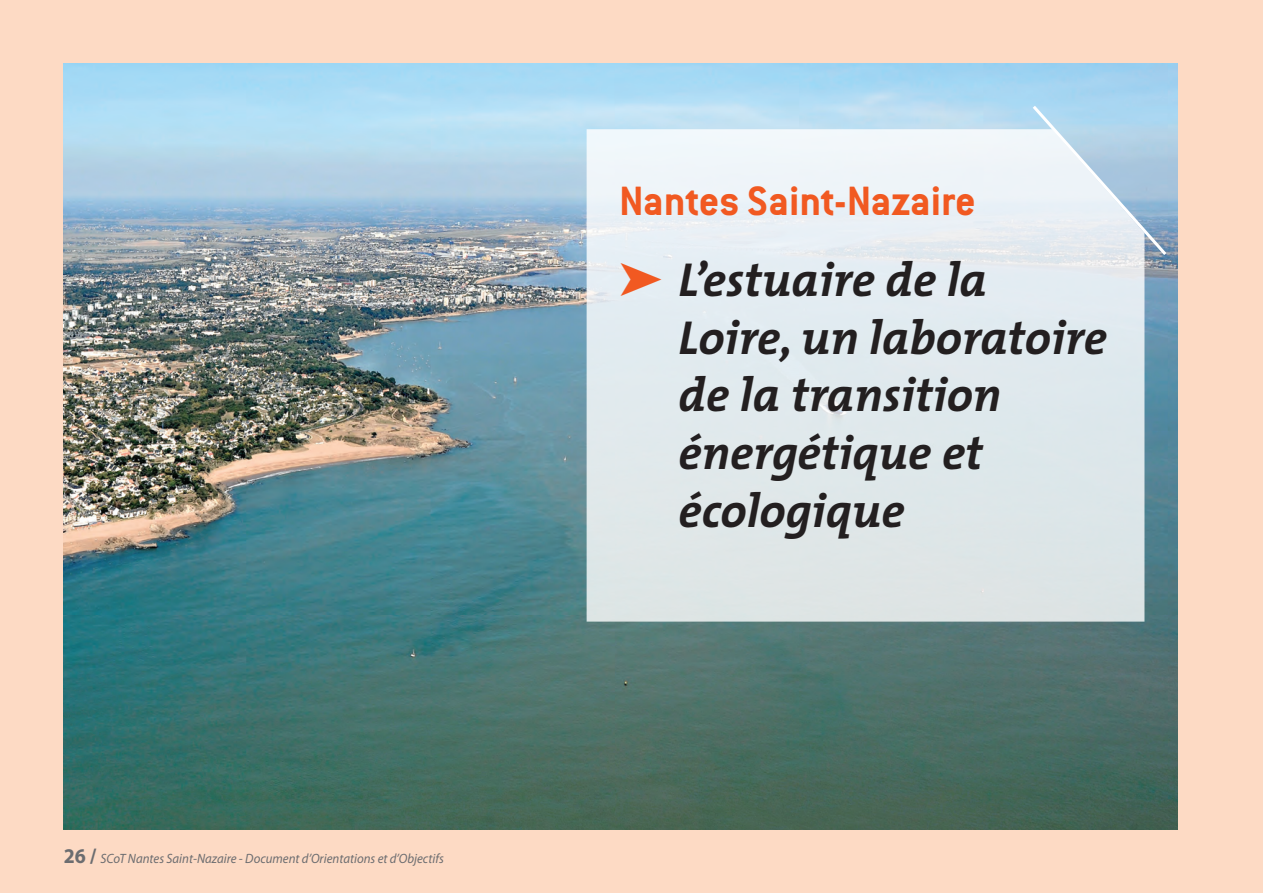
<style>
.page{position:relative;width:1263px;height:893px;background:#fddac4}
.page>*{position:absolute;margin:0;border:0;box-sizing:border-box;transform-origin:0 0}
.t1{font:italic 700 48px/57.6px "The Mix";color:#231f20}
.t2{font:700 45px "Conduit ITC";letter-spacing:-.02em;color:#f15921}
.t3{font:italic 13.5px "Myriad Pro";color:#6c6d70;scale:.95 1}
.s1{font-family:"Myriad";font-weight:700;font-style:normal;font-size:21px}
.s2{color:#f15921}
</style>
<div class="page">
<img style="left:64px;top:64px;width:1114px;height:765px">
<svg style="left:587px;top:129px;width:557px;height:493px;background:#e2eaed"></svg>
<svg style="left:1029px;top:102px;width:140px;height:156px;background:#c8dceb"></svg>
<p class="t3" style="left:64px;top:850px;width:401px"><span class="s1">26 /</span> SCoT Nantes Saint-Nazaire - Document d’Orientations et d’Objectifs</p>
<p class="t2" style="left:619px;top:174px;width:358px">Nantes Saint-Nazaire</p>
<p class="t1" style="left:679px;top:250px;width:430px;text-indent:-60px"><span class="s2">➤</span> L’estuaire de la<br>Loire, un laboratoire de la transition énergétique et écologique</p>
</div>
